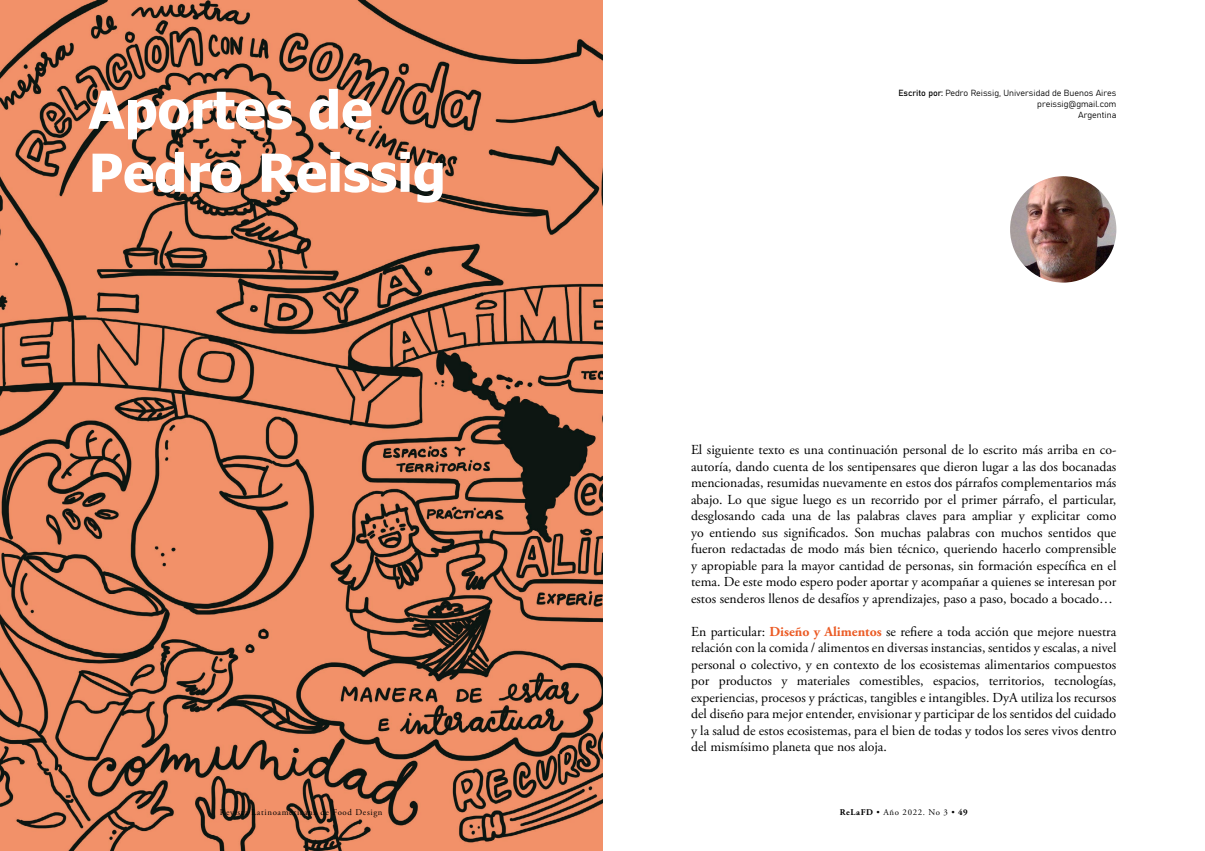
<style>
.page{position:relative;width:1205px;height:851px;background:#fff}
.page>*{position:absolute;margin:0;border:0;box-sizing:border-box;transform-origin:0 0}
.t1{font:700 52.5px/63px "Tahoma";color:#fff}
.t2{font:13.75px/16.5px "Adobe Garamond Pro";color:#000;text-align:justify}
.t3{font:8.75px/11.2px "Bahnschrift";color:#000;text-align:right}
.t4{font:8.75px "Adobe Garamond Pro";letter-spacing:.075em;color:#000}
.s1{font-weight:700;color:#eb5b25}
.s2{font-weight:700}
</style>
<div class="page">
<svg style="left:0;top:0;width:602px;height:850px;background:#c27756"></svg>
<img style="left:1010px;top:176px;width:106px;height:106px;border-radius:53px">
<h1 class="t1" style="left:89px;top:80px;width:359px">Aportes de<br>Pedro Reissig</h1>
<p class="t3" style="left:898px;top:86px;width:220px">Escrito por: Pedro Reissig, Universidad de Buenos Aires preissig@gmail.com<br>Argentina</p>
<p class="t2" style="left:691px;top:442px;width:427px">El siguiente texto es una continuación personal de lo escrito más arriba en co&shy;autoría, dando cuenta de los sentipensares que dieron lugar a las dos bocanadas mencionadas, resumidas nuevamente en estos dos párrafos complementarios más abajo. Lo que sigue luego es un recorrido por el primer párrafo, el particular, desglosando cada una de las palabras claves para ampliar y explicitar como yo entiendo sus significados. Son muchas palabras con muchos sentidos que fueron redactadas de modo más bien técnico, queriendo hacerlo comprensible y apropiable para la mayor cantidad de personas, sin formación específica en el tema. De este modo espero poder aportar y acompañar a quienes se interesan por estos senderos llenos de desafíos y aprendizajes, paso a paso, bocado a bocado…</p>
<p class="t2" style="left:691px;top:623px;width:427px">En particular: <span class="s1">Diseño y Alimentos</span> se refiere a toda acción que mejore nuestra relación con la comida / alimentos en diversas instancias, sentidos y escalas, a nivel personal o colectivo, y en contexto de los ecosistemas alimentarios compuestos por productos y materiales comestibles, espacios, territorios, tecnologías, experiencias, procesos y prácticas, tangibles e intangibles. DyA utiliza los recursos del diseño para mejor entender, envisionar y participar de los sentidos del cuidado y la salud de estos ecosistemas, para el bien de todas y todos los seres vivos dentro del mismísimo planeta que nos aloja.</p>
<p class="t4" style="left:220px;top:807px;width:164px">Revista Latinoamericana de Food Design</p>
<p class="t4" style="left:840px;top:807px;width:130px"><span class="s2">ReLaFD</span> • Año 2022. No 3 • <span class="s2">49</span></p>
</div>
